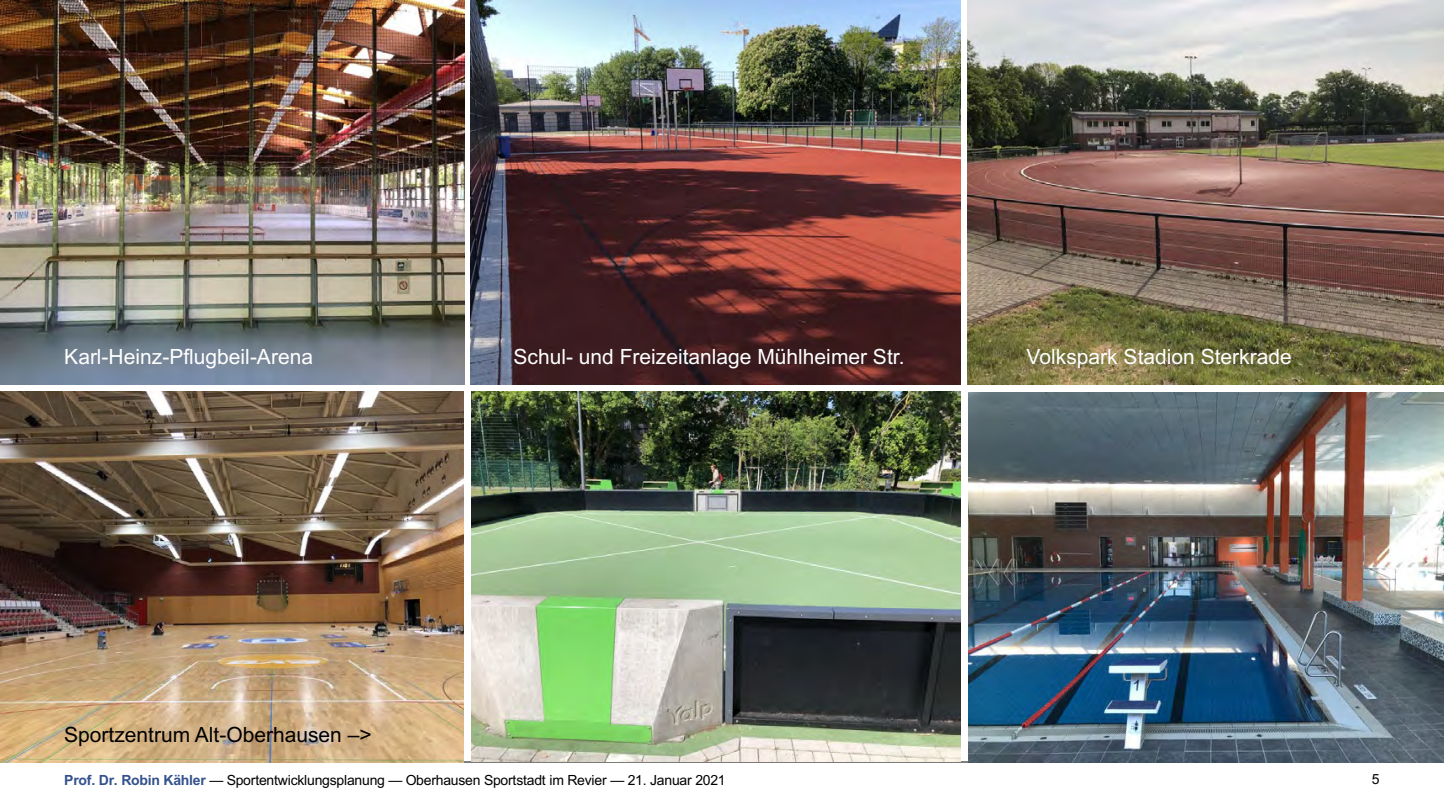
<style>
.page{position:relative;width:1444px;height:809px;background:#fff}
.page>*{position:absolute;margin:0;border:0;box-sizing:border-box;transform-origin:0 0}
.t1{font:21px "Arial";color:#fff}
.t2{font:21px "Arial";color:#000}
.t3{font:14px "Arial";letter-spacing:-.02em;color:#000}
.s1{font-weight:700;color:#33528d}
</style>
<div class="page">
<hr style="left:64px;top:761px;width:1315px;height:1px;background:#000">
<img style="left:0;top:391px;width:464px;height:371px">
<img style="left:470px;top:0;width:491px;height:385px">
<img style="left:967px;top:0;width:477px;height:385px">
<img style="left:0;top:0;width:464px;height:385px">
<img style="left:968px;top:392px;width:476px;height:370px">
<img style="left:471px;top:391px;width:490px;height:370px">
<h1 class="t1" style="left:64px;top:342px;width:250px">Karl-Heinz-Pflugbeil-Arena</h1>
<h1 class="t1" style="left:513px;top:342px;width:392px">Schul- und Freizeitanlage Mühlheimer Str.</h1>
<h1 class="t1" style="left:1026px;top:342px;width:267px">Volkspark Stadion Sterkrade</h1>
<h1 class="t2" style="left:64px;top:720px;width:309px">Sportzentrum Alt-Oberhausen –&gt;</h1>
<p class="t3" style="left:64px;top:770px;width:663px"><span class="s1">Prof. Dr. Robin Kähler</span> — Sportentwicklungsplanung — Oberhausen Sportstadt im Revier — 21. Januar 2021</p>
<p class="t3" style="left:1371px;top:769px;width:9px">5</p>
</div>
